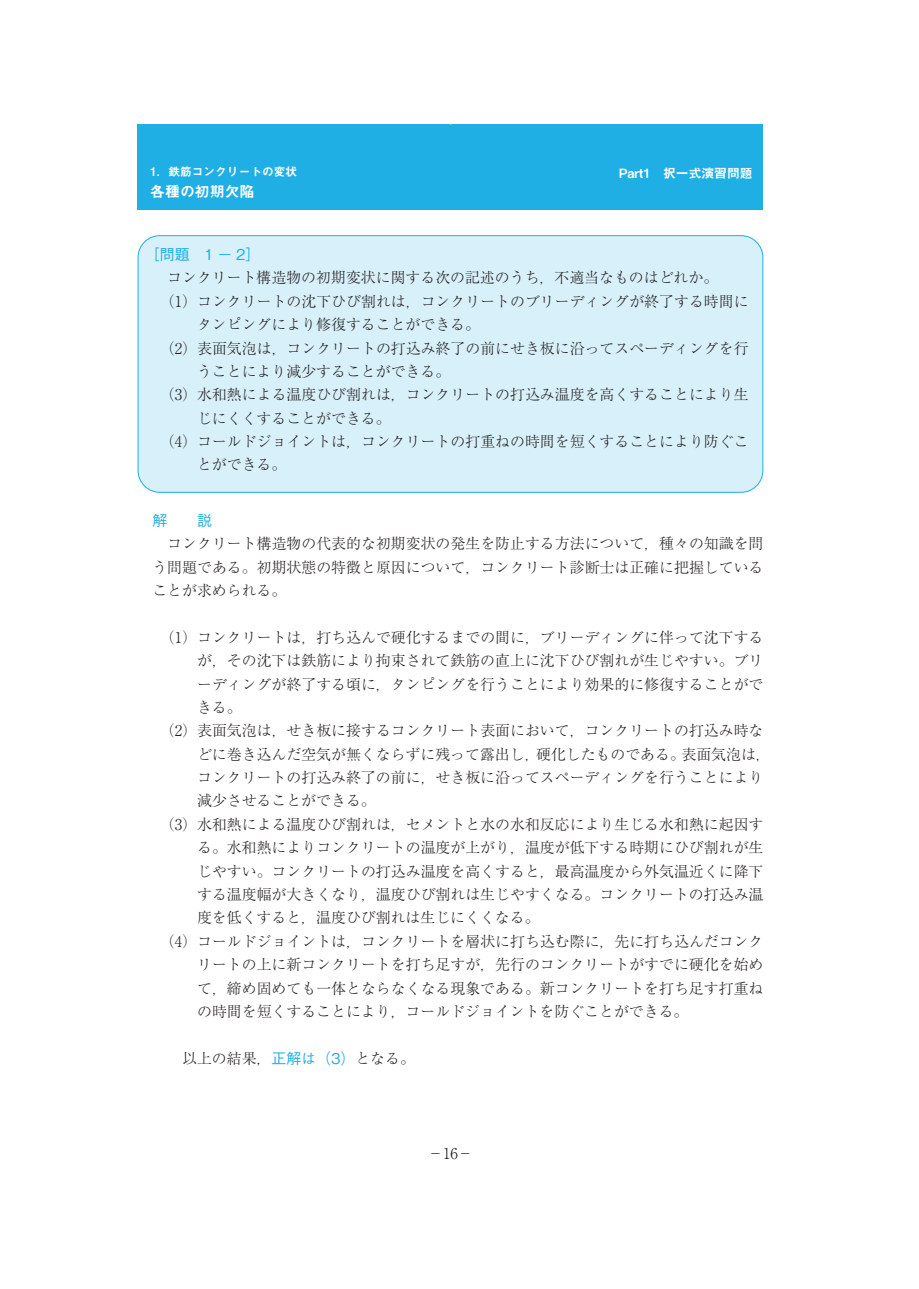
<style>
.page{position:relative;width:919px;height:1289px;background:#fff}
.page>*{position:absolute;margin:0;border:0;box-sizing:border-box;transform-origin:0 0}
.t1{font:14.85px/23.4px "Ryumin Pro Light 90 msp RKSJ H";color:#231f20;text-align:justify}
.t2{font:14.85px "Gothic BBB Pro Medium 90 msp RKSJ H";color:#1fafe5}
.t3{font:14.85px "Midashi Go Pro MB31 90 msp RKSJ H";color:#fff}
.t4{font:12.75px "Midashi Go Pro MB31 90 msp RKSJ H";color:#fff}
.t5{font:11.7px "Midashi Go Pro MB31 90 msp RKSJ H";color:#fff}
.s1{font-family:"Gothic BBB Pro Medium 90 msp RKSJ H";color:#1fafe5}
</style>
<div class="page">
<div style="left:137px;top:124px;width:626px;height:85px;background:#1fafe5"></div>
<div style="left:137px;top:235px;width:626px;height:258px;background:#d8f0fa"></div>
<div style="left:442px;top:106px;width:16px;height:16px;border:1px solid #fff;border-radius:50%"></div>
<div style="left:852px;top:676px;width:16px;height:15px;border:1px solid #fff;border-radius:50%"></div>
<p class="t5" style="left:150px;top:162px;width:148px">1．鉄筋コンクリートの変状</p>
<p class="t3" style="left:150px;top:180px;width:106px">各種の初期欠陥</p>
<p class="t4" style="left:618px;top:163px;width:135px">Part 　1 択一式演習問題</p>
<p class="t2" style="left:145px;top:242px;width:46px">［問題</p>
<p class="t1" style="left:167px;top:265px;width:552px">コンクリート構造物の初期変状に関する次の記述のうち，不適当なものはどれか。</p>
<p class="t1" style="left:160px;top:288px;width:590px">（）1 コンクリートの沈下ひび割れは，コンクリートのブリーディングが終了する時間に</p>
<p class="t1" style="left:197px;top:312px;width:284px">タンピングにより修復することができる。</p>
<p class="t1" style="left:160px;top:335px;width:590px">（）2 表面気泡は，コンクリートの打込み終了の前にせき板に沿ってスペーディングを行</p>
<p class="t1" style="left:197px;top:358px;width:254px">うことにより減少することができる。</p>
<p class="t1" style="left:160px;top:382px;width:590px">（）3 水和熱による温度ひび割れは，コンクリートの打込み温度を高くすることにより生</p>
<p class="t1" style="left:197px;top:405px;width:195px">じにくくすることができる。</p>
<p class="t1" style="left:160px;top:428px;width:590px">（）4 コールドジョイントは，コンクリートの打重ねの時間を短くすることにより防ぐこ</p>
<p class="t1" style="left:197px;top:452px;width:91px">とができる。</p>
<p class="t2" style="left:204px;top:242px;width:57px">1－2[</p>
<p class="t2" style="left:152px;top:508px;width:61px">解　　説</p>
<p class="t1" style="left:152px;top:530px;width:612px;text-indent:15px">コンクリート構造物の代表的な初期変状の発生を防止する方法について，種々の知識を問う問題である。初期状態の特徴と原因について，コンクリート診断士は正確に把握していることが求められる。</p>
<p class="t1" style="left:160px;top:624px;width:605px">（）1 コンクリートは，打ち込んで硬化するまでの間に，ブリーディングに伴って沈下する</p>
<p class="t1" style="left:197px;top:647px;width:568px">が，その沈下は鉄筋により拘束されて鉄筋の直上に沈下ひび割れが生じやすい。ブリ</p>
<p class="t1" style="left:197px;top:671px;width:568px">ーディングが終了する頃に，タンピングを行うことにより効果的に修復することがで</p>
<p class="t1" style="left:197px;top:694px;width:46px">きる。</p>
<p class="t1" style="left:160px;top:717px;width:605px">（）2 表面気泡は，せき板に接するコンクリート表面において，コンクリートの打込み時な</p>
<p class="t1" style="left:681px;top:741px;width:91px">表面気泡は，</p>
<p class="t1" style="left:197px;top:741px;width:344px">どに巻き込んだ空気が無くならずに残って露出し，</p>
<p class="t1" style="left:197px;top:764px;width:568px">コンクリートの打込み終了の前に，せき板に沿ってスペーディングを行うことにより</p>
<p class="t1" style="left:197px;top:788px;width:180px">減少させることができる。</p>
<p class="t1" style="left:160px;top:811px;width:605px">（）3 水和熱による温度ひび割れは，セメントと水の水和反応により生じる水和熱に起因す</p>
<p class="t1" style="left:197px;top:834px;width:568px">る。水和熱によりコンクリートの温度が上がり，温度が低下する時期にひび割れが生</p>
<p class="t1" style="left:197px;top:858px;width:568px">じやすい。コンクリートの打込み温度を高くすると，最高温度から外気温近くに降下</p>
<p class="t1" style="left:197px;top:881px;width:568px">する温度幅が大きくなり，温度ひび割れは生じやすくなる。コンクリートの打込み温</p>
<p class="t1" style="left:197px;top:905px;width:344px">度を低くすると，温度ひび割れは生じにくくなる。</p>
<p class="t1" style="left:160px;top:928px;width:605px">（）4 コールドジョイントは，コンクリートを層状に打ち込む際に，先に打ち込んだコンク</p>
<p class="t1" style="left:197px;top:951px;width:568px">リートの上に新コンクリートを打ち足すが，先行のコンクリートがすでに硬化を始め</p>
<p class="t1" style="left:197px;top:975px;width:568px">て，締め固めても一体とならなくなる現象である。新コンクリートを打ち足す打重ね</p>
<p class="t1" style="left:197px;top:998px;width:493px">の時間を短くすることにより，コールドジョイントを防ぐことができる。</p>
<p class="t1" style="left:182px;top:1045px;width:234px">以上の結果，<span class="s1">正解は（3）</span>となる。</p>
<p class="t1" style="left:536px;top:741px;width:150px">硬化したものである。</p>
<p class="t1" style="left:428px;top:1140px;width:46px">－16－</p>
</div>
